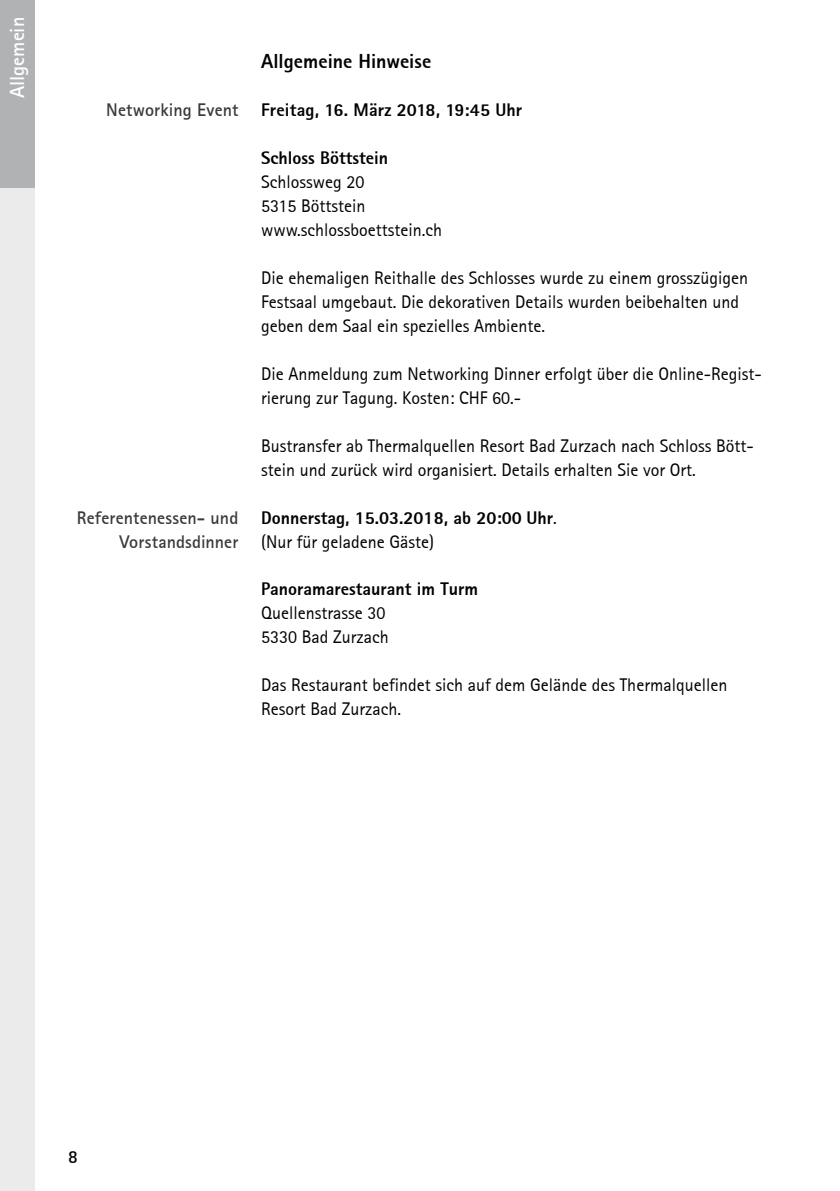
<style>
.page{position:relative;width:840px;height:1191px;background:#fff}
.page>*{position:absolute;margin:0;border:0;box-sizing:border-box;transform-origin:0 0}
.t1{font:800 20px "Libre Sans Serif Black S Si";color:#000}
.t2{font:700 20px "Libre Sans Serif S Si";color:#fff}
.t3{font:18px/24px "Libre Sans Serif S Si";color:#000}
.t4{font:800 18px "Libre Sans Serif Black S Si";color:#000}
.t5{font:700 18px/24px "Libre Sans Serif S Si";letter-spacing:.005em;color:#3a3a39;text-align:right}
.t6{font:700 18px "Libre Sans Serif S Si";color:#000}
.s1{font-family:"Libre Sans Serif S Si";font-weight:400}
</style>
<div class="page">
<div style="left:0;top:0;width:34px;height:1191px;background:#ebebeb"></div>
<div style="left:0;top:0;width:34px;height:187px;background:#b1b2b3"></div>
<p class="t2" style="left:5px;top:98px;width:83px;rotate:-90deg">Allgemein</p>
<p class="t5" style="left:106px;top:97px;width:134px">Networking Event</p>
<p class="t5" style="left:77px;top:505px;width:163px">Referentenessen- und<br>Vorstandsdinner</p>
<p class="t1" style="left:261px;top:48px;width:172px">Allgemeine Hinweise</p>
<p class="t4" style="left:261px;top:98px;width:262px">Freitag, 16. März 2018, 19:45 Uhr</p>
<p class="t4" style="left:261px;top:146px;width:128px">Schloss Böttstein</p>
<p class="t3" style="left:261px;top:170px;width:182px">Schlossweg 20<br>5315 Böttstein www.schlossboettstein.ch</p>
<p class="t3" style="left:261px;top:265px;width:488px">Die ehemaligen Reithalle des Schlosses wurde zu einem grosszügigen<br>Festsaal umgebaut. Die dekorativen Details wurden beibehalten und geben dem Saal ein spezielles Ambiente.</p>
<p class="t3" style="left:261px;top:361px;width:502px">Die Anmeldung zum Networking Dinner erfolgt über die Online-Regist&shy;rierung zur Tagung. Kosten: CHF 60.-</p>
<p class="t3" style="left:261px;top:433px;width:494px">Bustransfer ab Thermalquellen Resort Bad Zurzach nach Schloss Bött&shy;stein und zurück wird organisiert. Details erhalten Sie vor Ort.</p>
<p class="t4" style="left:261px;top:506px;width:297px">Donnerstag, 15.03.2018, ab 20:00 Uhr<span class="s1">.</span></p>
<p class="t3" style="left:261px;top:529px;width:174px">(Nur für geladene Gäste)</p>
<p class="t4" style="left:261px;top:578px;width:218px">Panoramarestaurant im Turm</p>
<p class="t3" style="left:261px;top:601px;width:129px">Quellenstrasse 30<br>5330 Bad Zurzach</p>
<p class="t3" style="left:261px;top:673px;width:467px">Das Restaurant befindet sich auf dem Gelände des Thermalquellen<br>Resort Bad Zurzach.</p>
<p class="t6" style="left:68px;top:1145px;width:11px">8</p>
</div>
